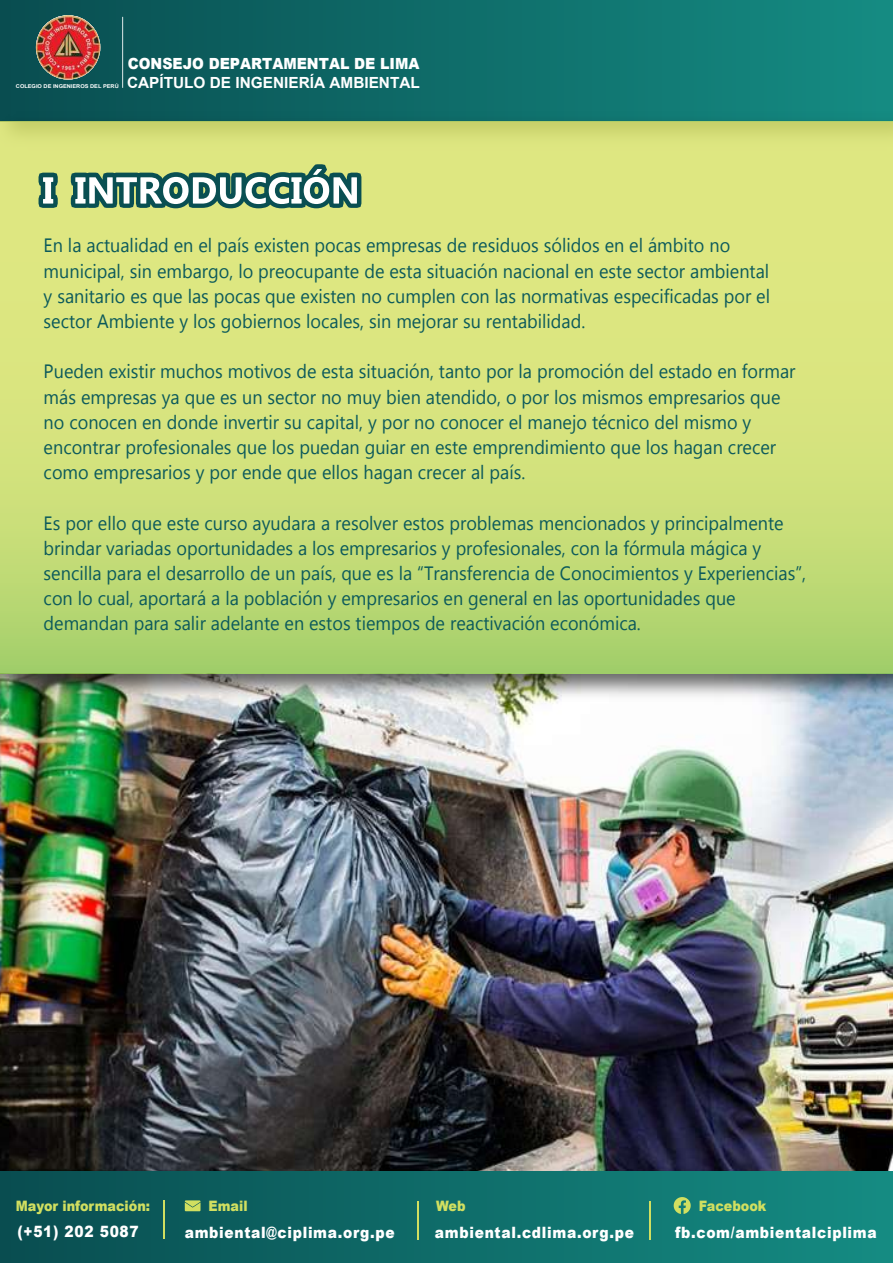
<style>
.page{position:relative;width:893px;height:1263px;background:#fff}
.page>*{position:absolute;margin:0;border:0;box-sizing:border-box;transform-origin:0 0}
.t1{font:19.2px/25.2px "Gadugi";color:#0c5a5b;scale:.94 1}
.t2{font:900 15.6px "Arial";letter-spacing:.05em;color:#fff;scale:.89 1}
.t3{font:700 15.3px "Arial";color:#fff}
.t4{font:900 15.3px "Arial";color:#fff;scale:.92 1}
.t5{font:900 14.4px "Arial";color:#d1df60;scale:.89 1}
.t6{font:700 5.25px "Arial";color:#fff;scale:1.07 1}
</style>
<div class="page">
<img style="left:0;top:706px;width:893px;height:466px">
<div style="left:0;top:0;width:893px;height:121px;background:linear-gradient(to right,#094d50,#158c83)"></div>
<img style="left:0;top:109px;width:893px;height:597px">
<svg style="left:0;top:121px;width:893px;height:552px;background:#cee07b"></svg>
<div style="left:0;top:1172px;width:893px;height:91px;background:linear-gradient(to right,#094d50,#158c83)"></div>
<svg style="left:674px;top:1197px;width:17px;height:17px"></svg>
<svg style="left:185px;top:1200px;width:16px;height:11px"></svg>
<hr style="left:163px;top:1200px;width:2px;height:38px;background:#d1df60">
<hr style="left:417px;top:1201px;width:2px;height:39px;background:#d1df60">
<hr style="left:649px;top:1201px;width:1px;height:39px;background:#d1df60">
<img style="left:36px;top:15px;width:64px;height:65px;border-radius:32px">
<hr style="left:122px;top:17px;width:1px;height:71px;background:#fff">
<svg style="left:34px;top:146px;width:332px;height:84px;background:#b3c888"></svg>
<p class="t4" style="left:128px;top:53px;width:318px">CONSEJO DEPARTAMENTAL DE LIMA</p>
<p class="t6" style="left:16px;top:82px;width:98px">COLEGIO DE INGENIEROS DEL PERÚ</p>
<p class="t3" style="left:127px;top:72px;width:294px">CAPÍTULO DE INGENIERÍA AMBIENTAL</p>
<p class="t1" style="left:44px;top:233px;width:774px">En la actualidad en el país existen pocas empresas de residuos sólidos en el ámbito no municipal, sin embargo, lo preocupante de esta situación nacional en este sector ambiental y sanitario es que las pocas que existen no cumplen con las normativas especificadas por el sector Ambiente y los gobiernos locales, sin mejorar su rentabilidad.</p>
<p class="t1" style="left:44px;top:359px;width:801px">Pueden existir muchos motivos de esta situación, tanto por la promoción del estado en formar más empresas ya que es un sector no muy bien atendido, o por los mismos empresarios que no conocen en donde invertir su capital, y por no conocer el manejo técnico del mismo y encontrar profesionales que los puedan guiar en este emprendimiento que los hagan crecer como empresarios y por ende que ellos hagan crecer al país.</p>
<p class="t1" style="left:44px;top:510px;width:813px">Es por ello que este curso ayudara a resolver estos problemas mencionados y principalmente brindar variadas oportunidades a los empresarios y profesionales, con la fórmula mágica y sencilla para el desarrollo de un país, que es la “Transferencia de Conocimientos y Experiencias”, con lo cual, aportará a la población y empresarios en general en las oportunidades que demandan para salir adelante en estos tiempos de reactivación económica.</p>
<p class="t5" style="left:16px;top:1195px;width:152px">Mayor información:</p>
<p class="t5" style="left:209px;top:1195px;width:45px">Email</p>
<p class="t5" style="left:436px;top:1195px;width:34px">Web</p>
<p class="t5" style="left:699px;top:1195px;width:78px">Facebook</p>
<p class="t2" style="left:17px;top:1219px;width:138px">(+51) 202 5087</p>
<p class="t2" style="left:185px;top:1221px;width:237px">ambiental@ciplima.org.pe</p>
<p class="t2" style="left:435px;top:1221px;width:225px">ambiental.cdlima.org.pe</p>
<p class="t2" style="left:675px;top:1221px;width:228px">fb.com/ambientalciplima</p>
</div>
